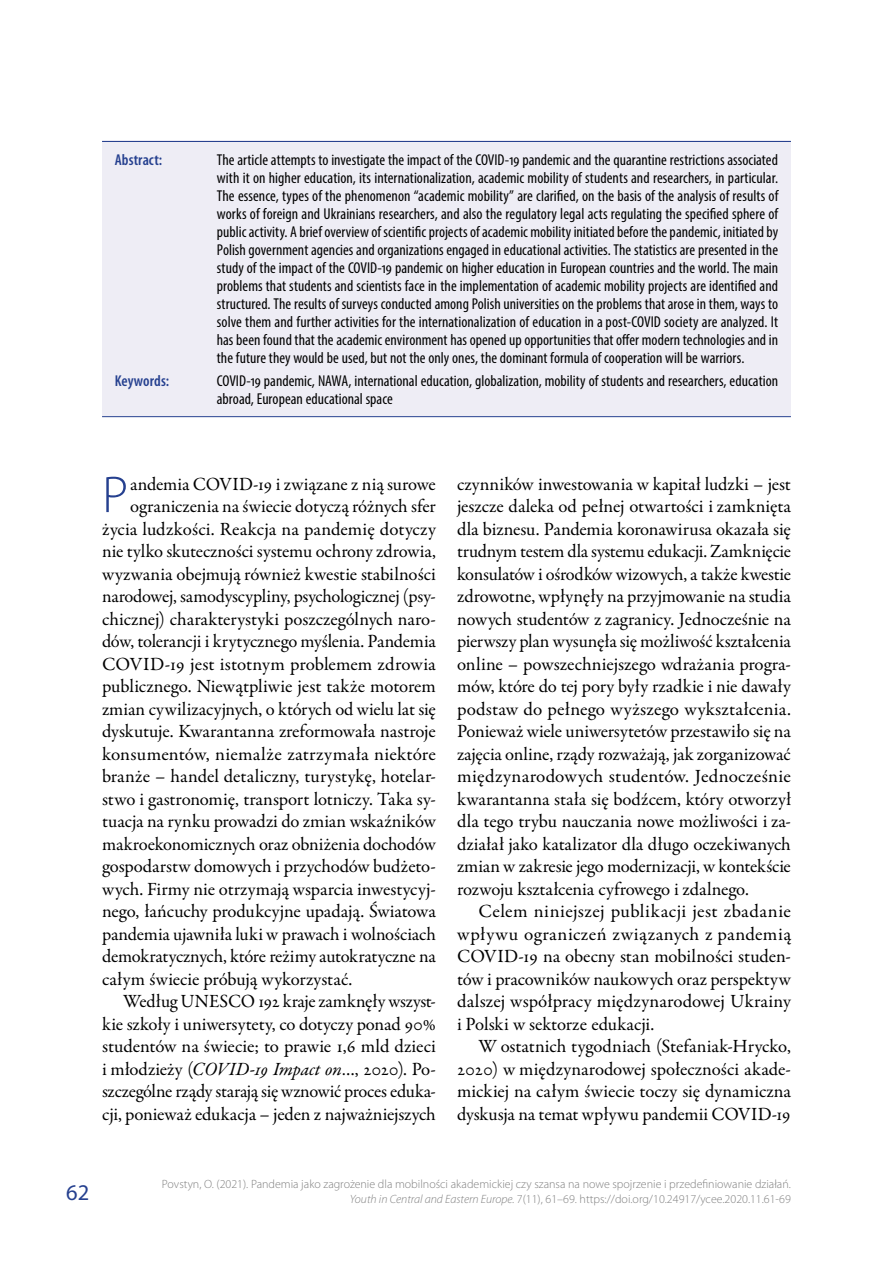
<style>
.page{position:relative;width:893px;height:1263px;background:#fff}
.page>*{position:absolute;margin:0;border:0;box-sizing:border-box;transform-origin:0 0}
.t1{font:300 52.2px "Myriad Pro";color:#25408f}
.t2{font:22.5px "Myriad Pro";color:#25408f}
.t3{font:18.75px/22.5px "Garamond Premr Pro";letter-spacing:-.005em;color:#000;text-align:justify}
.t4{font:condensed 15.75px/18px "Myriad Pro";color:#000;text-align:justify}
.t5{font:600 condensed 15.75px "Myriad Pro";letter-spacing:.005em;color:#25408f}
.t6{font:300 12px/15px "Myriad Pro";color:#808080;text-align:right}
.s1{font-style:italic}
</style>
<div class="page">
<div style="left:102px;top:141px;width:689px;height:275px;background:#eeedf5"></div>
<hr style="left:102px;top:141px;width:689px;height:1px;background:#25408f">
<hr style="left:102px;top:416px;width:689px;height:1px;background:#25408f">
<p class="t5" style="left:115px;top:150px;width:49px">Abstract:</p>
<p class="t4" style="left:217px;top:151px;width:563px">The article attempts to investigate the impact of the COVID-19 pandemic and the quarantine restrictions associated with it on higher education, its internationalization, academic mobility of students and researchers, in particular.<br>The essence, types of the phenomenon “academic mobility” are clarified, on the basis of the analysis of results of works of foreign and Ukrainians researchers, and also the regulatory legal acts regulating the specified sphere of public activity. A brief overview of scientific projects of academic mobility initiated before the pandemic, initiated by Polish government agencies and organizations engaged in educational activities. The statistics are presented in the study of the impact of the COVID-19 pandemic on higher education in European countries and the world. The main problems that students and scientists face in the implementation of academic mobility projects are identified and structured. The results of surveys conducted among Polish universities on the problems that arose in them, ways to solve them and further activities for the internationalization of education in a post-COVID society are analyzed. It has been found that the academic environment has opened up opportunities that offer modern technologies and in the future they would be used, but not the only ones, the dominant formula of cooperation will be warriors.</p>
<p class="t5" style="left:115px;top:371px;width:56px">Keywords:</p>
<p class="t4" style="left:217px;top:371px;width:563px">COVID-19 pandemic, NAWA, international education, globalization, mobility of students and researchers, education abroad, European educational space</p>
<h1 class="t1" style="left:102px;top:463px;width:28px">P</h1>
<p class="t3" style="left:130px;top:473px;width:307px">andemia COVID-19 i związane z nią surowe</p>
<p class="t3" style="left:130px;top:495px;width:307px">ograniczenia na świecie dotyczą różnych sfer</p>
<p class="t3" style="left:102px;top:518px;width:335px">życia ludzkości. Reakcja na pandemię dotyczy</p>
<p class="t3" style="left:102px;top:540px;width:335px">nie tylko skuteczności systemu ochrony zdrowia,</p>
<p class="t3" style="left:102px;top:563px;width:335px">wyzwania obejmują również kwestie stabilności</p>
<p class="t3" style="left:102px;top:585px;width:335px">narodowej, samodyscypliny, psychologicznej (psy-</p>
<p class="t3" style="left:102px;top:608px;width:335px">chicznej) charakterystyki poszczególnych naro-</p>
<p class="t3" style="left:102px;top:630px;width:335px">dów, tolerancji i krytycznego myślenia. Pandemia</p>
<p class="t3" style="left:102px;top:653px;width:335px">COVID-19 jest istotnym problemem zdrowia</p>
<p class="t3" style="left:102px;top:675px;width:335px">publicznego. Niewątpliwie jest także motorem</p>
<p class="t3" style="left:102px;top:698px;width:335px">zmian cywilizacyjnych, o których od wielu lat się</p>
<p class="t3" style="left:102px;top:720px;width:335px">dyskutuje. Kwarantanna zreformowała nastroje</p>
<p class="t3" style="left:102px;top:743px;width:335px">konsumentów, niemalże zatrzymała niektóre</p>
<p class="t3" style="left:102px;top:765px;width:335px">branże – handel detaliczny, turystykę, hotelar-</p>
<p class="t3" style="left:102px;top:788px;width:335px">stwo i gastronomię, transport lotniczy. Taka sy-</p>
<p class="t3" style="left:102px;top:810px;width:335px">tuacja na rynku prowadzi do zmian wskaźników</p>
<p class="t3" style="left:102px;top:833px;width:335px">makroekonomicznych oraz obniżenia dochodów</p>
<p class="t3" style="left:102px;top:855px;width:335px">gospodarstw domowych i przychodów budżeto-</p>
<p class="t3" style="left:102px;top:878px;width:335px">wych. Firmy nie otrzymają wsparcia inwestycyj-</p>
<p class="t3" style="left:102px;top:900px;width:335px">nego, łańcuchy produkcyjne upadają. Światowa</p>
<p class="t3" style="left:102px;top:923px;width:335px">pandemia ujawniła luki w prawach i wolnościach</p>
<p class="t3" style="left:102px;top:945px;width:335px">demokratycznych, które reżimy autokratyczne na</p>
<p class="t3" style="left:102px;top:968px;width:252px">całym świecie próbują wykorzystać.</p>
<p class="t3" style="left:123px;top:990px;width:314px">Według UNESCO 192 kraje zamknęły wszyst-</p>
<p class="t3" style="left:102px;top:1013px;width:335px">kie szkoły i uniwersytety, co dotyczy ponad 90%</p>
<p class="t3" style="left:102px;top:1035px;width:335px">studentów na świecie; to prawie 1,6 mld dzieci</p>
<p class="t3" style="left:102px;top:1058px;width:335px">i młodzieży (<span class="s1">COVID-19 Impact on</span>…, 2020). Po-</p>
<p class="t3" style="left:102px;top:1080px;width:335px">szczególne rządy starają się wznowić proces eduka-</p>
<p class="t3" style="left:102px;top:1103px;width:335px">cji, ponieważ edukacja – jeden z najważniejszych</p>
<p class="t3" style="left:457px;top:473px;width:335px">czynników inwestowania w kapitał ludzki – jest jeszcze daleka od pełnej otwartości i zamknięta dla biznesu. Pandemia koronawirusa okazała się trudnym testem dla systemu edukacji. Zamknięcie konsulatów i ośrodków wizowych, a także kwestie zdrowotne, wpłynęły na przyjmowanie na studia nowych studentów z zagranicy. Jednocześnie na pierwszy plan wysunęła się możliwość kształcenia online – powszechniejszego wdrażania progra&shy;mów, które do tej pory były rzadkie i nie dawały podstaw do pełnego wyższego wykształcenia.<br>Ponieważ wiele uniwersytetów przestawiło się na zajęcia online, rządy rozważają, jak zorganizować międzynarodowych studentów. Jednocześnie kwarantanna stała się bodźcem, który otworzył dla tego trybu nauczania nowe możliwości i za&shy;działał jako katalizator dla długo oczekiwanych zmian w zakresie jego modernizacji, w kontekście rozwoju kształcenia cyfrowego i zdalnego.</p>
<p class="t3" style="left:457px;top:900px;width:335px;text-indent:21px">Celem niniejszej publikacji jest zbadanie wpływu ograniczeń związanych z pandemią COVID-19 na obecny stan mobilności studen&shy;tów i pracowników naukowych oraz perspektyw dalszej współpracy międzynarodowej Ukrainy i Polski w sektorze edukacji.</p>
<p class="t3" style="left:457px;top:1035px;width:335px;text-indent:21px">W ostatnich tygodniach (Stefaniak-Hrycko, 2020) w międzynarodowej społeczności akade&shy;mickiej na całym świecie toczy się dynamiczna dyskusja na temat wpływu pandemii COVID-19</p>
<p class="t2" style="left:66px;top:1178px;width:25px">62</p>
<p class="t6" style="left:162px;top:1177px;width:630px">Povstyn, O. (2021). Pandemia jako zagrożenie dla mobilności akademickiej czy szansa na nowe spojrzenie i przedefiniowanie działań.<br><span class="s1">Youth in Central and Eastern Europe.</span> 7(11), 61–69. https://doi.org/10.24917/ycee.2020.11.61-69</p>
</div>
